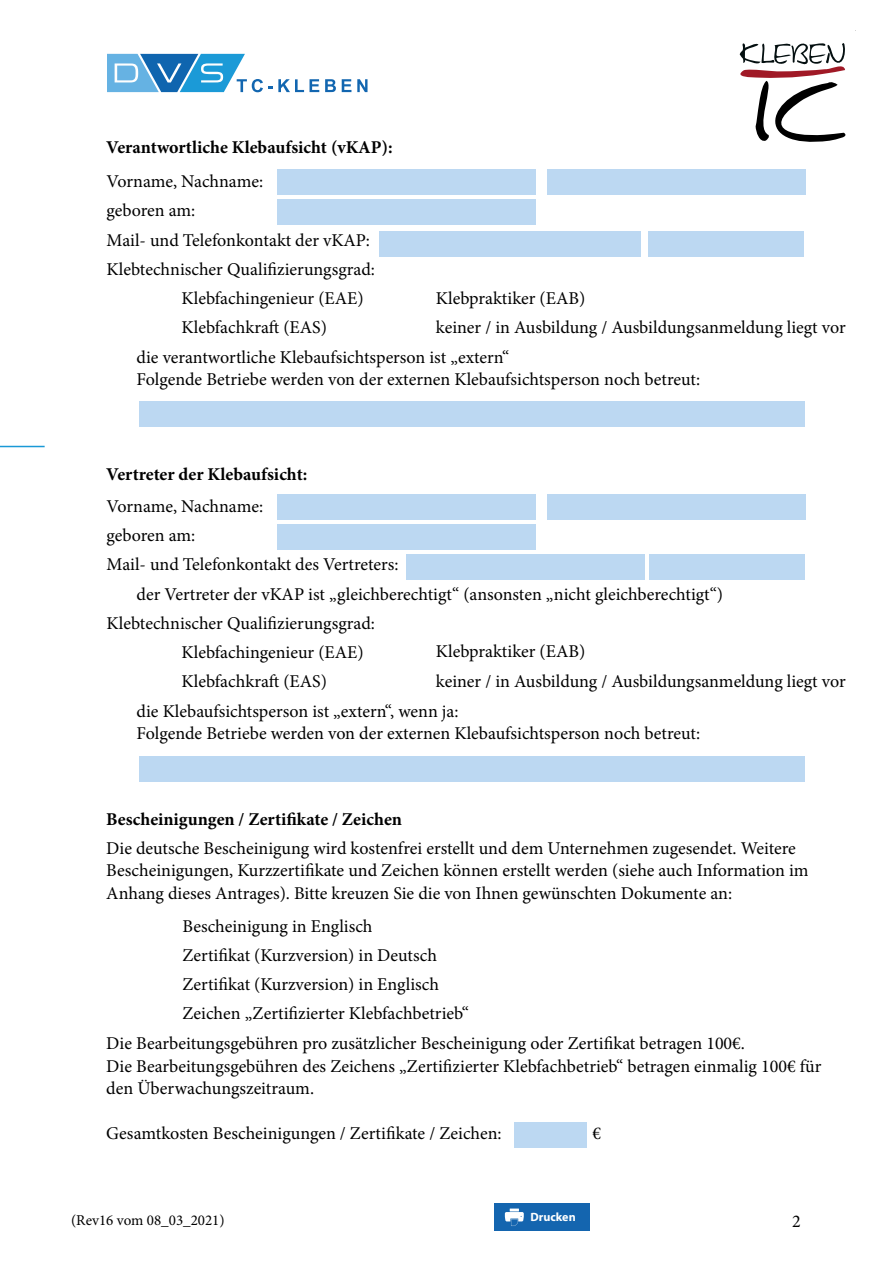
<style>
.page{position:relative;width:893px;height:1263px;background:#fff}
.page>*{position:absolute;margin:0;border:0;box-sizing:border-box;transform-origin:0 0}
.t1{font:18px/22.5px "Minion Pro";color:#000}
.t2{font:700 18px "Minion Pro";color:#000}
.t3{font:15px "Minion Pro";color:#000}
.t4{font:700 12px "Myriad Pro";color:#fff}
</style>
<div class="page">
<svg style="left:107px;top:54px;width:212px;height:39px"></svg>
<svg style="left:325px;top:79px;width:11px;height:13px"></svg>
<svg style="left:342px;top:79px;width:9px;height:13px"></svg>
<svg style="left:357px;top:79px;width:10px;height:13px"></svg>
<hr style="left:0;top:446px;width:45px;height:1px;background:#1a99d6">
<svg style="left:739px;top:43px;width:107px;height:99px"></svg>
<div style="left:495px;top:1203px;width:95px;height:28px;background:#1465af"></div>
<svg style="left:505px;top:1208px;width:19px;height:18px"></svg>
<div style="left:277px;top:169px;width:259px;height:26px;background:#bcd8f2"></div>
<div style="left:547px;top:169px;width:258px;height:26px;background:#bcd8f2"></div>
<div style="left:277px;top:199px;width:259px;height:26px;background:#bcd8f2"></div>
<div style="left:139px;top:401px;width:666px;height:26px;background:#bcd8f2"></div>
<div style="left:277px;top:494px;width:259px;height:25px;background:#bcd8f2"></div>
<div style="left:547px;top:494px;width:258px;height:25px;background:#bcd8f2"></div>
<div style="left:277px;top:524px;width:259px;height:25px;background:#bcd8f2"></div>
<div style="left:139px;top:756px;width:666px;height:26px;background:#bcd8f2"></div>
<div style="left:379px;top:231px;width:262px;height:26px;background:#bcd8f2"></div>
<div style="left:648px;top:231px;width:156px;height:26px;background:#bcd8f2"></div>
<div style="left:406px;top:554px;width:239px;height:25px;background:#bcd8f2"></div>
<div style="left:649px;top:554px;width:156px;height:25px;background:#bcd8f2"></div>
<div style="left:515px;top:1123px;width:72px;height:25px;background:#bcd8f2"></div>
<p class="t2" style="left:106px;top:135px;width:288px">Verantwortliche Klebaufsicht (vKAP):</p>
<p class="t1" style="left:107px;top:170px;width:158px">Vorname, Nachname:</p>
<p class="t1" style="left:107px;top:200px;width:90px">geboren am:</p>
<p class="t1" style="left:107px;top:229px;width:265px">Mail- und Telefonkontakt der vKAP:</p>
<p class="t1" style="left:107px;top:258px;width:270px">Klebtechnischer Qualifizierungsgrad:</p>
<p class="t1" style="left:182px;top:287px;width:184px">Klebfachingenieur (EAE)</p>
<p class="t1" style="left:182px;top:317px;width:147px">Klebfachkraft (EAS)</p>
<p class="t1" style="left:137px;top:346px;width:374px">die verantwortliche Klebaufsichtsperson ist „extern“</p>
<p class="t1" style="left:137px;top:368px;width:565px">Folgende Betriebe werden von der externen Klebaufsichtsperson noch betreut:</p>
<p class="t1" style="left:436px;top:284px;width:411px;line-height:29.2px">Klebpraktiker (EAB)<br>keiner / in Ausbildung / Ausbildungsanmeldung liegt vor</p>
<p class="t2" style="left:106px;top:461px;width:203px">Vertreter der Klebaufsicht:</p>
<p class="t1" style="left:107px;top:495px;width:158px">Vorname, Nachname:</p>
<p class="t1" style="left:107px;top:524px;width:90px">geboren am:</p>
<p class="t1" style="left:107px;top:553px;width:293px">Mail- und Telefonkontakt des Vertreters:</p>
<p class="t1" style="left:137px;top:583px;width:588px">der Vertreter der vKAP ist „gleichberechtigt“ (ansonsten „nicht gleichberechtigt“)</p>
<p class="t1" style="left:107px;top:612px;width:270px">Klebtechnischer Qualifizierungsgrad:</p>
<p class="t1" style="left:182px;top:641px;width:184px">Klebfachingenieur (EAE)</p>
<p class="t1" style="left:182px;top:670px;width:147px">Klebfachkraft (EAS)</p>
<p class="t1" style="left:137px;top:700px;width:323px">die Klebaufsichtsperson ist „extern“, wenn ja:</p>
<p class="t1" style="left:137px;top:722px;width:565px">Folgende Betriebe werden von der externen Klebaufsichtsperson noch betreut:</p>
<p class="t1" style="left:436px;top:637px;width:411px;line-height:29.2px">Klebpraktiker (EAB)<br>keiner / in Ausbildung / Ausbildungsanmeldung liegt vor</p>
<p class="t2" style="left:106px;top:807px;width:297px">Bescheinigungen / Zertifikate / Zeichen</p>
<p class="t1" style="left:106px;top:837px;width:704px">Die deutsche Bescheinigung wird kostenfrei erstellt und dem Unternehmen zugesendet. Weitere<br>Bescheinigungen, Kurzzertifikate und Zeichen können erstellt werden (siehe auch Information im<br>Anhang dieses Antrages). Bitte kreuzen Sie die von Ihnen gewünschten Dokumente an:</p>
<p class="t1" style="left:182px;top:915px;width:192px">Bescheinigung in Englisch</p>
<p class="t1" style="left:182px;top:944px;width:256px">Zertifikat (Kurzversion) in Deutsch</p>
<p class="t1" style="left:182px;top:973px;width:258px">Zertifikat (Kurzversion) in Englisch</p>
<p class="t1" style="left:182px;top:1002px;width:288px">Zeichen „Zertifizierter Klebfachbetrieb“</p>
<p class="t1" style="left:106px;top:1032px;width:640px">Die Bearbeitungsgebühren pro zusätzlicher Bescheinigung oder Zertifikat betragen 100€.</p>
<p class="t1" style="left:106px;top:1055px;width:717px">Die Bearbeitungsgebühren des Zeichens „Zertifizierter Klebfachbetrieb“ betragen einmalig 100€ für den Überwachungszeitraum.</p>
<p class="t1" style="left:106px;top:1122px;width:397px">Gesamtkosten Bescheinigungen / Zertifikate / Zeichen:</p>
<p class="t1" style="left:592px;top:1122px;width:10px">€</p>
<p class="t4" style="left:530px;top:1209px;width:47px">Drucken</p>
<p class="t3" style="left:71px;top:1210px;width:155px">(Rev16 vom 08_03_2021)</p>
<p class="t1" style="left:792px;top:1210px;width:10px">2</p>
</div>
